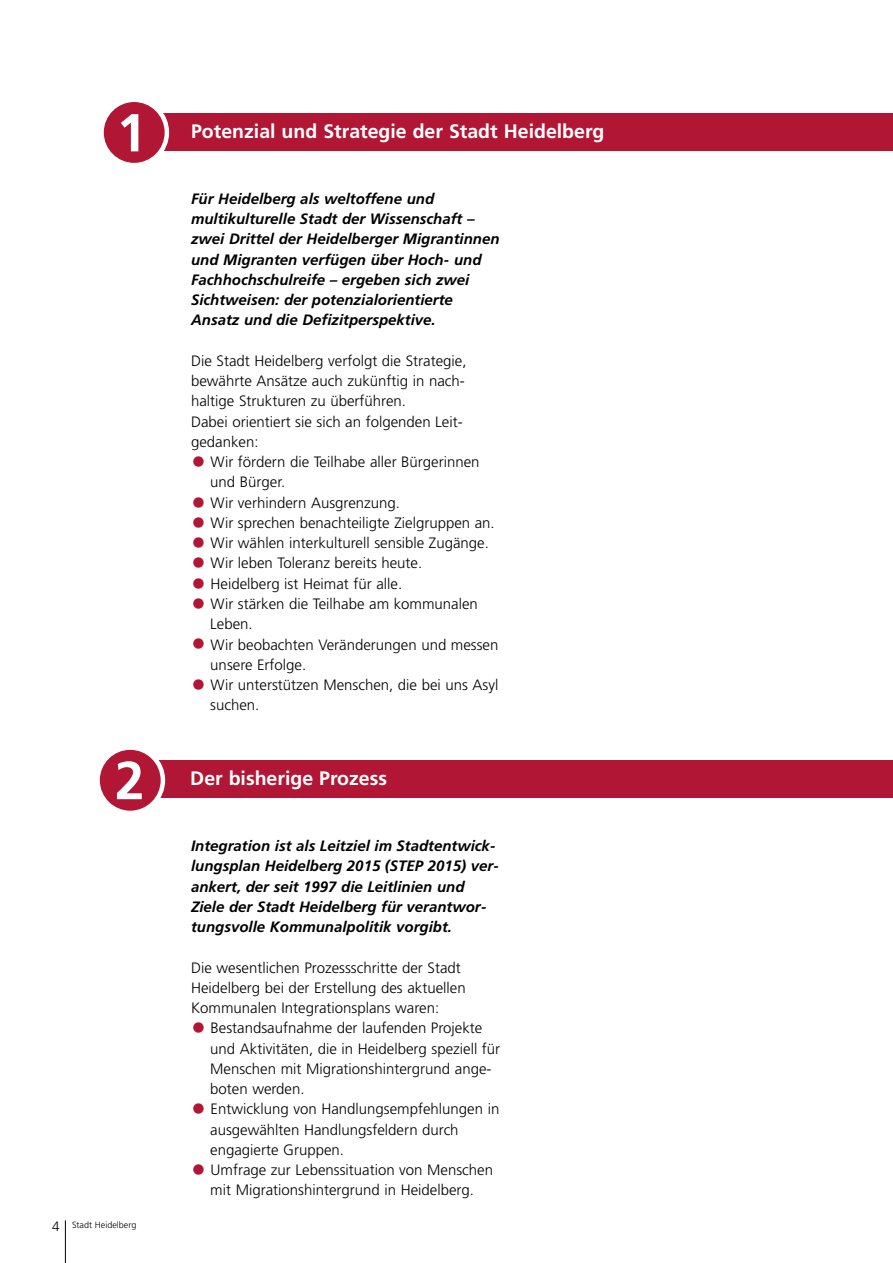
<style>
.page{position:relative;width:893px;height:1263px;background:#fff}
.page>*{position:absolute;margin:0;border:0;box-sizing:border-box;transform-origin:0 0}
.t1{font:700 53.4px "Frutiger";color:#fff}
.t2{font:700 19.5px "Frutiger";color:#fff}
.t3{font:300 15px/20.2px "Frutiger";color:#000}
.t4{font:italic 700 15px/20.2px "Frutiger";color:#000}
.t5{font:300 9px "Frutiger";color:#000}
.s1{font-size:30px;color:#b11734}
.s2{font-size:13.5px}
</style>
<div class="page">
<hr style="left:65px;top:1220px;width:1px;height:43px;background:#000">
<div style="left:163px;top:113px;width:729px;height:37px;background:#b11734"></div>
<svg style="left:103px;top:102px;width:66px;height:61px"></svg>
<div style="left:133px;top:760px;width:759px;height:37px;background:#b11734"></div>
<svg style="left:99px;top:749px;width:66px;height:62px"></svg>
<p class="t1" style="left:117px;top:111px;width:31px">1</p>
<p class="t2" style="left:191px;top:123px;width:415px">Potenzial und Strategie der Stadt Heidelberg</p>
<p class="t4" style="left:191px;top:190px;width:310px">Für Heidelberg als weltoffene und multikulturelle Stadt der Wissenschaft – zwei Drittel der Heidelberger Migrantinnen und Migranten verfügen über Hoch- und Fachhochschulreife – ergeben sich zwei Sichtweisen: der potenzialorientierte Ansatz und die Defizitperspektive.</p>
<p class="t3" style="left:191px;top:352px;width:277px">Die Stadt Heidelberg verfolgt die Strategie, bewährte Ansätze auch zukünftig in nach&shy;haltige Strukturen zu überführen.<br>Dabei orientiert sie sich an folgenden Leit&shy;gedanken:</p>
<p class="t3" style="left:210px;top:453px;width:271px;text-indent:-19px"><span class="s1">•</span> Wir fördern die Teilhabe aller Bürgerinnen und Bürger.</p>
<p class="t3" style="left:191px;top:493px;width:210px"><span class="s1">•</span> Wir verhindern Ausgrenzung.</p>
<p class="t3" style="left:191px;top:514px;width:305px"><span class="s1">•</span> Wir sprechen benachteiligte Zielgruppen an.</p>
<p class="t3" style="left:191px;top:534px;width:299px"><span class="s1">•</span> Wir wählen interkulturell sensible Zugänge.</p>
<p class="t3" style="left:191px;top:554px;width:233px"><span class="s1">•</span> Wir leben Toleranz bereits heute.</p>
<p class="t3" style="left:191px;top:574px;width:213px"><span class="s1">•</span> Heidelberg ist Heimat für alle.</p>
<p class="t3" style="left:210px;top:595px;width:269px;text-indent:-19px"><span class="s1">•</span> Wir stärken die Teilhabe am kommunalen<br>Leben.</p>
<p class="t3" style="left:210px;top:635px;width:290px;text-indent:-19px"><span class="s1">•</span> Wir beobachten Veränderungen und messen unsere Erfolge.</p>
<p class="t3" style="left:210px;top:676px;width:290px;text-indent:-19px"><span class="s1">•</span> Wir unterstützen Menschen, die bei uns Asyl suchen.</p>
<p class="t1" style="left:115px;top:759px;width:31px">2</p>
<p class="t2" style="left:190px;top:770px;width:198px">Der bisherige Prozess</p>
<p class="t5" style="left:52px;top:1221px;width:86px"><span class="s2">4</span> Stadt Heidelberg</p>
<p class="t4" style="left:191px;top:837px;width:309px">Integration ist als Leitziel im Stadtentwick&shy;lungsplan Heidelberg 2015 (STEP 2015) ver&shy;ankert, der seit 1997 die Leitlinien und Ziele der Stadt Heidelberg für verantwor&shy;tungsvolle Kommunalpolitik vorgibt.</p>
<p class="t3" style="left:191px;top:958px;width:276px">Die wesentlichen Prozessschritte der Stadt<br>Heidelberg bei der Erstellung des aktuellen<br>Kommunalen Integrationsplans waren:</p>
<p class="t3" style="left:210px;top:1019px;width:291px;text-indent:-19px"><span class="s1">•</span> Bestandsaufnahme der laufenden Projekte und Aktivitäten, die in Heidelberg speziell für Menschen mit Migrationshintergrund ange&shy;boten werden.</p>
<p class="t3" style="left:210px;top:1100px;width:291px;text-indent:-19px"><span class="s1">•</span> Entwicklung von Handlungsempfehlungen in ausgewählten Handlungsfeldern durch engagierte Gruppen.</p>
<p class="t3" style="left:191px;top:1161px;width:303px;text-align:center"><span class="s1">•</span> Umfrage zur Lebenssituation von Menschen mit Migrationshintergrund in Heidelberg.</p>
</div>
